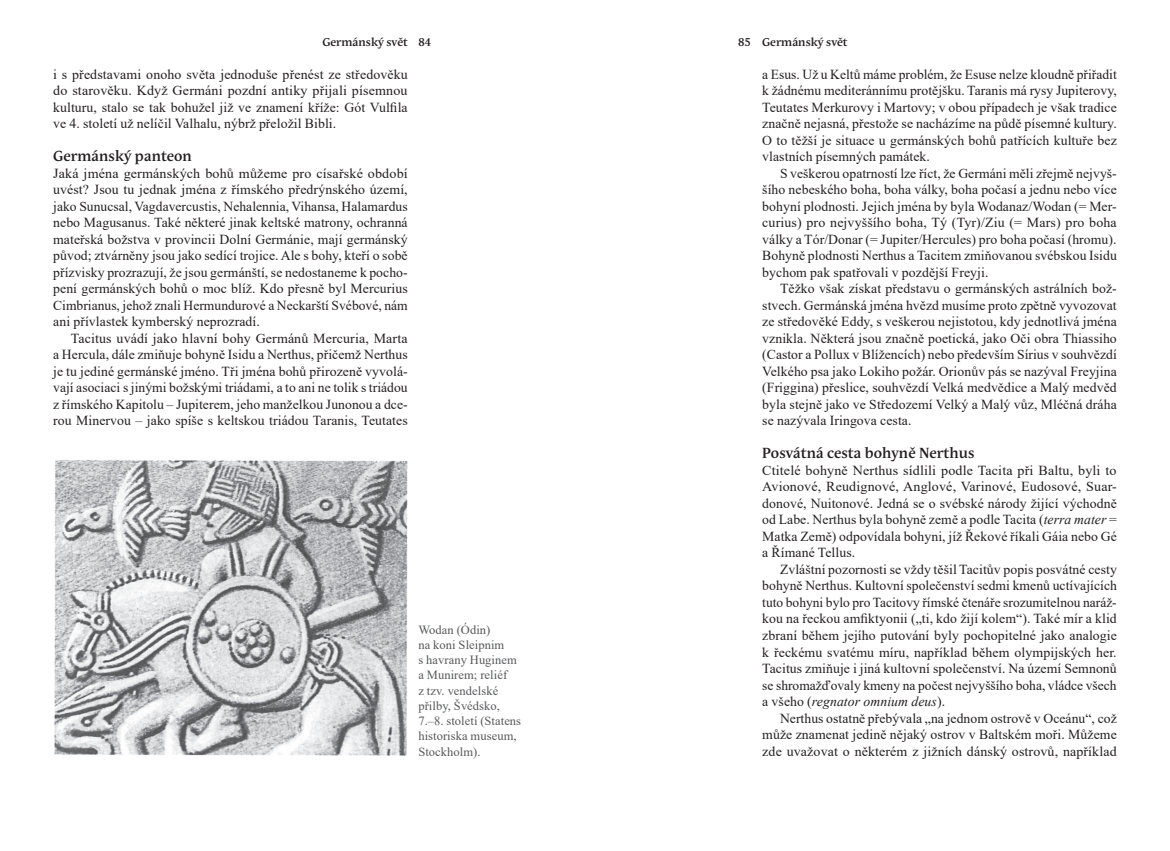
<style>
.page{position:relative;width:1170px;height:851px;background:#fff}
.page>*{position:absolute;margin:0;border:0;box-sizing:border-box;transform-origin:0 0}
.t1{font:700 14.5px "Andulka Book Pro";letter-spacing:.005em;color:#231f20}
.t2{font:13.75px/16.5px "Times New Roman";letter-spacing:.005em;color:#231f20;text-align:justify}
.t3{font:12.5px/15.2px "Times New Roman";letter-spacing:.005em;color:#57585a}
.t4{font:700 11.25px "Andulka Book Pro";color:#231f20}
.s1{font-style:italic}
</style>
<div class="page">
<img style="left:54px;top:460px;width:353px;height:295px">
<p class="t4" style="left:322px;top:36px;width:110px">Germánský svět 84</p>
<p class="t4" style="left:738px;top:36px;width:111px">85 Germánský svět</p>
<p class="t2" style="left:53px;top:65px;width:356px">i s představami onoho světa jednoduše přenést ze středověku do starověku. Když Germáni pozdní antiky přijali písemnou kulturu, stalo se tak bohužel již ve znamení kříže: Gót Vulfila ve 4. století už nelíčil Valhalu, nýbrž přeložil Bibli.</p>
<p class="t1" style="left:53px;top:148px;width:140px">Germánský panteon</p>
<p class="t2" style="left:53px;top:164px;width:356px">Jaká jména germánských bohů můžeme pro císařské období uvést? Jsou tu jednak jména z římského předrýnského území, jako Sunucsal, Vagdavercustis, Nehalennia, Vihansa, Halamardus nebo Magusanus. Také některé jinak keltské matrony, ochranná mateřská božstva v provincii Dolní Germánie, mají germánský původ; ztvárněny jsou jako sedící trojice. Ale s bohy, kteří o sobě přízvisky prozrazují, že jsou germánští, se nedostaneme k pocho&shy;pení germánských bohů o moc blíž. Kdo přesně byl Mercurius Cimbrianus, jehož znali Hermundurové a Neckarští Svébové, nám ani přívlastek kymberský neprozradí.</p>
<p class="t2" style="left:53px;top:329px;width:356px;text-indent:18px">Tacitus uvádí jako hlavní bohy Germánů Mercuria, Marta a Hercula, dále zmiňuje bohyně Isidu a Nerthus, přičemž Nerthus je tu jediné germánské jméno. Tři jména bohů přirozeně vyvolá&shy;vají asociaci s jinými božskými triádami, a to ani ne tolik s triádou z římského Kapitolu – Jupiterem, jeho manželkou Junonou a dce&shy;rou Minervou – jako spíše s keltskou triádou Taranis, Teutates</p>
<p class="t2" style="left:762px;top:65px;width:356px">a Esus. Už u Keltů máme problém, že Esuse nelze kloudně přiřadit k žádnému mediteránnímu protějšku. Taranis má rysy Jupiterovy, Teutates Merkurovy i Martovy; v obou případech je však tradice značně nejasná, přestože se nacházíme na půdě písemné kultury.<br>O to těžší je situace u germánských bohů patřících kultuře bez vlastních písemných památek.</p>
<p class="t2" style="left:762px;top:164px;width:356px;text-indent:18px">S veškerou opatrností lze říct, že Germáni měli zřejmě nejvyš&shy;šího nebeského boha, boha války, boha počasí a jednu nebo více bohyní plodnosti. Jejich jména by byla Wodanaz/Wodan (= Mer&shy;curius) pro nejvyššího boha, Tý (Tyr)/Ziu (= Mars) pro boha války a Tór/Donar (= Jupiter/Hercules) pro boha počasí (hromu).<br>Bohyně plodnosti Nerthus a Tacitem zmiňovanou svébskou Isidu bychom pak spatřovali v pozdější Freyji.</p>
<p class="t2" style="left:762px;top:280px;width:356px;text-indent:18px">Těžko však získat představu o germánských astrálních bož&shy;stvech. Germánská jména hvězd musíme proto zpětně vyvozovat ze středověké Eddy, s veškerou nejistotou, kdy jednotlivá jména vznikla. Některá jsou značně poetická, jako Oči obra Thiassiho (Castor a Pollux v Blížencích) nebo především Sírius v souhvězdí Velkého psa jako Lokiho požár. Orionův pás se nazýval Freyjina (Friggina) přeslice, souhvězdí Velká medvědice a Malý medvěd byla stejně jako ve Středozemí Velký a Malý vůz, Mléčná dráha se nazývala Iringova cesta.</p>
<p class="t1" style="left:762px;top:445px;width:214px">Posvátná cesta bohyně Nerthus</p>
<p class="t2" style="left:762px;top:461px;width:356px">Ctitelé bohyně Nerthus sídlili podle Tacita při Baltu, byli to Avionové, Reudignové, Anglové, Varinové, Eudosové, Suar&shy;donové, Nuitonové. Jedná se o svébské národy žijící východně od Labe. Nerthus byla bohyně země a podle Tacita (<span class="s1">terra mater</span> = Matka Země) odpovídala bohyni, jíž Řekové říkali Gáia nebo Gé a Římané Tellus.</p>
<p class="t2" style="left:762px;top:560px;width:356px;text-indent:18px">Zvláštní pozornosti se vždy těšil Tacitův popis posvátné cesty bohyně Nerthus. Kultovní společenství sedmi kmenů uctívajících tuto bohyni bylo pro Tacitovy římské čtenáře srozumitelnou naráž&shy;kou na řeckou amfiktyonii („ti, kdo žijí kolem“). Také mír a klid zbraní během jejího putování byly pochopitelné jako analogie k řeckému svatému míru, například během olympijských her.<br>Tacitus zmiňuje i jiná kultovní společenství. Na území Semnonů se shromažďovaly kmeny na počest nejvyššího boha, vládce všech a všeho (<span class="s1">regnator omnium deus</span>).</p>
<p class="t2" style="left:762px;top:709px;width:356px;text-indent:18px">Nerthus ostatně přebývala „na jednom ostrově v Oceánu“, což může znamenat jedině nějaký ostrov v Baltském moři. Můžeme zde uvažovat o některém z jižních dánský ostrovů, například</p>
<p class="t3" style="left:418px;top:621px;width:104px">Wodan (Ódin)<br>na koni Sleipnim<br>s havrany Huginem a Munirem; reliéf<br>z tzv. vendelské přilby, Švédsko,<br>7.–8. století (Statens historiska museum,<br>Stockholm).</p>
</div>
